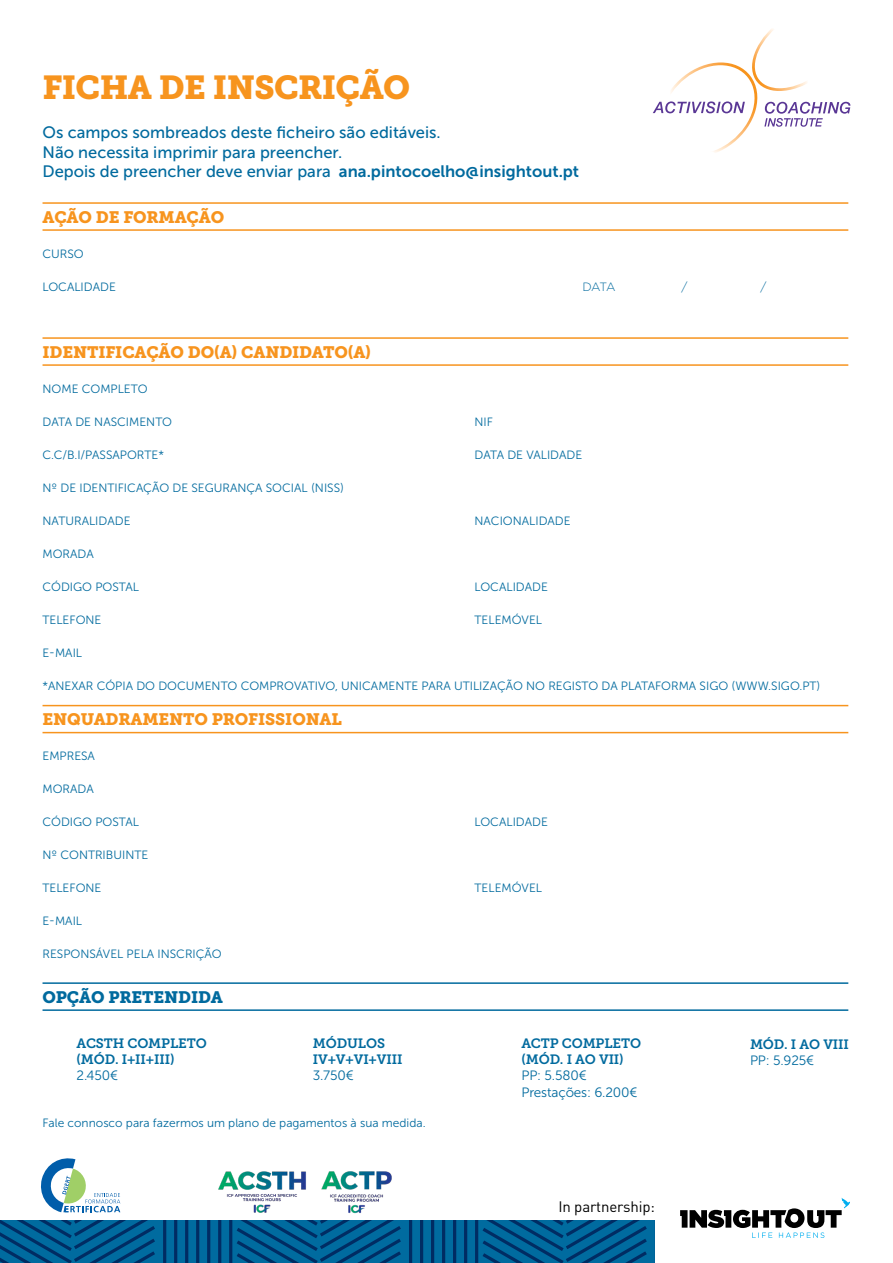
<style>
.page{position:relative;width:893px;height:1263px;background:#fff}
.page>*{position:absolute;margin:0;border:0;box-sizing:border-box;transform-origin:0 0}
.t1{font:33px "Museo Slab 900";letter-spacing:-.02em;color:#f7941e}
.t2{font:16.5px/19.5px "Museo Sans 500";color:#006a9e}
.t3{font:16.5px "Museo Slab 900";letter-spacing:-.01em;color:#f7941e}
.t4{font:16.5px "Museo Slab 900";letter-spacing:-.01em;color:#006a9e}
.t5{font:15px "DIN";letter-spacing:-.01em;color:#000}
.t6{font:13.5px/16.2px "Museo Slab 700";letter-spacing:-.01em;color:#006a9e}
.t7{font:13.5px/16.2px "Museo Sans 300";letter-spacing:-.01em;color:#006a9e}
.t8{font:12px "Museo Sans 300";color:#006a9e}
.t9{font:300 12px "Gotham HTF";color:#006a9e}
.s1{font-family:"Museo Sans 700"}
</style>
<div class="page">
<svg style="left:41px;top:1158px;width:79px;height:54px"></svg>
<hr style="left:43px;top:202px;width:805px;height:2px;background:#f7941e">
<hr style="left:43px;top:229px;width:805px;height:2px;background:#f7941e">
<hr style="left:43px;top:337px;width:805px;height:2px;background:#f7941e">
<hr style="left:43px;top:364px;width:805px;height:2px;background:#f7941e">
<hr style="left:43px;top:705px;width:805px;height:1px;background:#f7941e">
<hr style="left:43px;top:732px;width:805px;height:1px;background:#f7941e">
<hr style="left:43px;top:982px;width:805px;height:2px;background:#006a9e">
<hr style="left:43px;top:1009px;width:805px;height:2px;background:#006a9e">
<svg style="left:653px;top:29px;width:197px;height:124px"></svg>
<svg style="left:680px;top:1198px;width:170px;height:40px"></svg>
<svg style="left:0;top:1220px;width:655px;height:43px;background:#00598e"></svg>
<img style="left:218px;top:1171px;width:88px;height:42px">
<img style="left:321px;top:1171px;width:71px;height:43px">
<h1 class="t1" style="left:43px;top:69px;width:369px">FICHA DE INSCRIÇÃO</h1>
<h2 class="t2" style="left:43px;top:123px;width:538px">Os campos sombreados deste ficheiro são editáveis.<br>Não necessita imprimir para preencher.<br>Depois de preencher deve enviar para <span class="s1">ana.pintocoelho@insightout.pt</span></h2>
<h2 class="t3" style="left:43px;top:208px;width:183px">AÇÃO DE FORMAÇÃO</h2>
<p class="t8" style="left:43px;top:247px;width:43px">CURSO</p>
<p class="t8" style="left:43px;top:280px;width:75px">LOCALIDADE</p>
<p class="t9" style="left:583px;top:280px;width:35px">DATA</p>
<p class="t9" style="left:682px;top:280px;width:7px">/</p>
<p class="t9" style="left:761px;top:280px;width:7px">/</p>
<h2 class="t3" style="left:43px;top:343px;width:330px">IDENTIFICAÇÃO DO(A) CANDIDATO(A)</h2>
<p class="t8" style="left:43px;top:382px;width:107px">NOME COMPLETO</p>
<p class="t8" style="left:43px;top:415px;width:131px">DATA DE NASCIMENTO</p>
<p class="t8" style="left:475px;top:415px;width:20px">NIF</p>
<p class="t8" style="left:43px;top:448px;width:123px">C.C/B.I/PASSAPORTE*</p>
<p class="t8" style="left:475px;top:448px;width:109px">DATA DE VALIDADE</p>
<p class="t8" style="left:43px;top:481px;width:303px">Nº DE IDENTIFICAÇÃO DE SEGURANÇA SOCIAL (NISS)</p>
<p class="t8" style="left:43px;top:514px;width:90px">NATURALIDADE</p>
<p class="t8" style="left:475px;top:514px;width:98px">NACIONALIDADE</p>
<p class="t8" style="left:43px;top:547px;width:53px">MORADA</p>
<p class="t8" style="left:43px;top:580px;width:98px">CÓDIGO POSTAL</p>
<p class="t8" style="left:475px;top:580px;width:75px">LOCALIDADE</p>
<p class="t8" style="left:43px;top:613px;width:60px">TELEFONE</p>
<p class="t8" style="left:475px;top:613px;width:69px">TELEMÓVEL</p>
<p class="t8" style="left:43px;top:646px;width:41px">E-MAIL</p>
<p class="t8" style="left:43px;top:679px;width:779px">*ANEXAR CÓPIA DO DOCUMENTO COMPROVATIVO, UNICAMENTE PARA UTILIZAÇÃO NO REGISTO DA PLATAFORMA SIGO (WWW.SIGO.PT)</p>
<h2 class="t3" style="left:43px;top:710px;width:301px">ENQUADRAMENTO PROFISSIONAL</h2>
<p class="t8" style="left:43px;top:750px;width:54px">EMPRESA</p>
<p class="t8" style="left:43px;top:783px;width:53px">MORADA</p>
<p class="t8" style="left:43px;top:816px;width:98px">CÓDIGO POSTAL</p>
<p class="t8" style="left:475px;top:816px;width:75px">LOCALIDADE</p>
<p class="t8" style="left:43px;top:849px;width:107px">Nº CONTRIBUINTE</p>
<p class="t8" style="left:43px;top:882px;width:60px">TELEFONE</p>
<p class="t8" style="left:475px;top:882px;width:69px">TELEMÓVEL</p>
<p class="t8" style="left:43px;top:915px;width:41px">E-MAIL</p>
<p class="t8" style="left:43px;top:948px;width:181px">RESPONSÁVEL PELA INSCRIÇÃO</p>
<h2 class="t4" style="left:43px;top:988px;width:182px">OPÇÃO PRETENDIDA</h2>
<p class="t6" style="left:77px;top:1035px;width:132px">ACSTH COMPLETO (MÓD. I+II+III)</p>
<p class="t7" style="left:77px;top:1068px;width:43px">2.450€</p>
<p class="t6" style="left:313px;top:1035px;width:91px">MÓDULOS<br>IV+V+VI+VIII</p>
<p class="t7" style="left:313px;top:1068px;width:42px">3.750€</p>
<p class="t8" style="left:43px;top:1116px;width:385px">Fale connosco para fazermos um plano de pagamentos à sua medida.</p>
<p class="t6" style="left:521px;top:1035px;width:121px">ACTP COMPLETO (MÓD. I AO VII)</p>
<p class="t7" style="left:521px;top:1068px;width:118px">PP: 5.580€<br>Prestações: 6.200€</p>
<p class="t5" style="left:558px;top:1197px;width:98px">In partnership:</p>
<p class="t6" style="left:750px;top:1036px;width:100px">MÓD. I AO VIII</p>
<p class="t7" style="left:750px;top:1052px;width:66px">PP: 5.925€</p>
</div>
